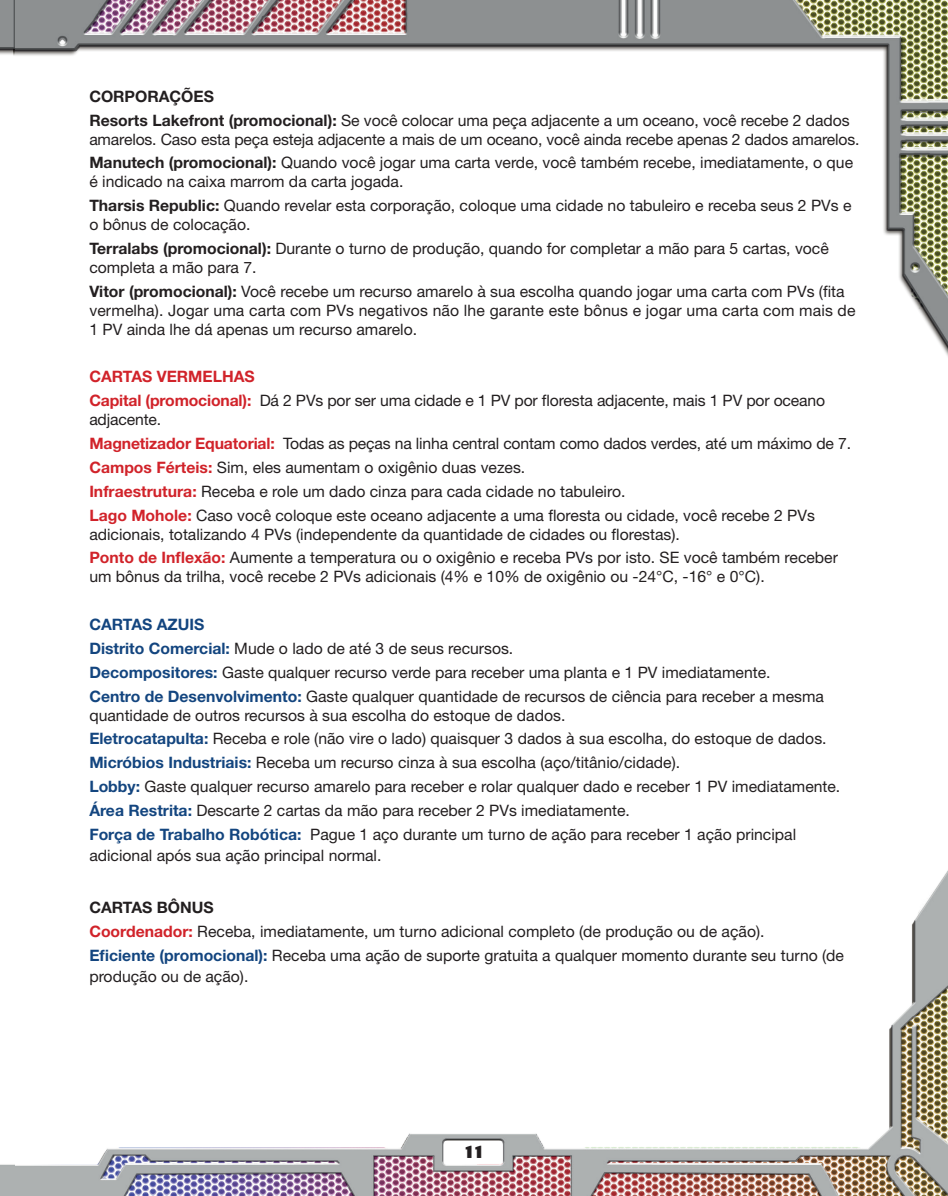
<style>
.page{position:relative;width:948px;height:1196px;background:#fff}
.page>*{position:absolute;margin:0;border:0;box-sizing:border-box;transform-origin:0 0}
.t1{font:700 17.5px "Enter Sansman";color:#231f20}
.t2{font:15.75px/18.9px "Helvetica Neue LT Std";color:#231f20}
.t3{font:700 15.75px "Helvetica Neue LT Std";color:#231f20}
.t4{font:700 15.75px "Helvetica Neue LT Std";color:#d1232a}
.t5{font:700 15.75px "Helvetica Neue LT Std";color:#13457f}
.s1{font-weight:700}
.s2{font-weight:700;color:#d1232a}
.s3{font-weight:700;color:#13457f}
</style>
<div class="page">
<img style="left:15px;top:0;width:932px;height:1196px">
<img style="left:0;top:0;width:15px;height:1196px">
<p class="t3" style="left:89px;top:86px;width:126px">CORPORAÇÕES</p>
<p class="t2" style="left:89px;top:110px;width:771px"><span class="s1">Resorts Lakefront (promocional):</span> Se você colocar uma peça adjacente a um oceano, você recebe 2 dados amarelos. Caso esta peça esteja adjacente a mais de um oceano, você ainda recebe apenas 2 dados amarelos.</p>
<p class="t2" style="left:89px;top:153px;width:765px"><span class="s1">Manutech (promocional):</span> Quando você jogar uma carta verde, você também recebe, imediatamente, o que é indicado na caixa marrom da carta jogada.</p>
<p class="t2" style="left:89px;top:196px;width:763px"><span class="s1">Tharsis Republic:</span> Quando revelar esta corporação, coloque uma cidade no tabuleiro e receba seus 2 PVs e o bônus de colocação.</p>
<p class="t2" style="left:89px;top:239px;width:741px"><span class="s1">Terralabs (promocional):</span> Durante o turno de produção, quando for completar a mão para 5 cartas, você completa a mão para 7.</p>
<p class="t2" style="left:89px;top:281px;width:767px"><span class="s1">Vitor (promocional):</span> Você recebe um recurso amarelo à sua escolha quando jogar uma carta com PVs (fita vermelha). Jogar uma carta com PVs negativos não lhe garante este bônus e jogar uma carta com mais de<br>1 PV ainda lhe dá apenas um recurso amarelo.</p>
<p class="t4" style="left:89px;top:367px;width:167px">CARTAS VERMELHAS</p>
<p class="t2" style="left:89px;top:391px;width:737px"><span class="s2">Capital (promocional):</span> Dá 2 PVs por ser uma cidade e 1 PV por floresta adjacente, mais 1 PV por oceano adjacente.</p>
<p class="t2" style="left:89px;top:434px;width:763px"><span class="s2">Magnetizador Equatorial:</span> Todas as peças na linha central contam como dados verdes, até um máximo de 7.</p>
<p class="t2" style="left:89px;top:457px;width:437px"><span class="s2">Campos Férteis:</span> Sim, eles aumentam o oxigênio duas vezes.</p>
<p class="t2" style="left:89px;top:481px;width:537px"><span class="s2">Infraestrutura:</span> Receba e role um dado cinza para cada cidade no tabuleiro.</p>
<p class="t2" style="left:89px;top:505px;width:727px"><span class="s2">Lago Mohole:</span> Caso você coloque este oceano adjacente a uma floresta ou cidade, você recebe 2 PVs adicionais, totalizando 4 PVs (independente da quantidade de cidades ou florestas).</p>
<p class="t2" style="left:89px;top:548px;width:750px"><span class="s2">Ponto de Inflexão:</span> Aumente a temperatura ou o oxigênio e receba PVs por isto. SE você também receber um bônus da trilha, você recebe 2 PVs adicionais (4% e 10% de oxigênio ou -24°C, -16° e 0°C).</p>
<p class="t5" style="left:89px;top:614px;width:116px">CARTAS AZUIS</p>
<p class="t2" style="left:89px;top:638px;width:425px"><span class="s3">Distrito Comercial:</span> Mude o lado de até 3 de seus recursos.</p>
<p class="t2" style="left:89px;top:662px;width:682px"><span class="s3">Decompositores:</span> Gaste qualquer recurso verde para receber uma planta e 1 PV imediatamente.</p>
<p class="t2" style="left:89px;top:686px;width:736px"><span class="s3">Centro de Desenvolvimento:</span> Gaste qualquer quantidade de recursos de ciência para receber a mesma quantidade de outros recursos à sua escolha do estoque de dados.</p>
<p class="t2" style="left:89px;top:729px;width:738px"><span class="s3">Eletrocatapulta:</span> Receba e role (não vire o lado) quaisquer 3 dados à sua escolha, do estoque de dados.</p>
<p class="t2" style="left:89px;top:753px;width:592px"><span class="s3">Micróbios Industriais:</span> Receba um recurso cinza à sua escolha (aço/titânio/cidade).</p>
<p class="t2" style="left:89px;top:777px;width:752px"><span class="s3">Lobby:</span> Gaste qualquer recurso amarelo para receber e rolar qualquer dado e receber 1 PV imediatamente.</p>
<p class="t2" style="left:89px;top:800px;width:542px"><span class="s3">Área Restrita:</span> Descarte 2 cartas da mão para receber 2 PVs imediatamente.</p>
<p class="t2" style="left:89px;top:823px;width:708px;line-height:21px"><span class="s3">Força de Trabalho Robótica:</span> Pague 1 aço durante um turno de ação para receber 1 ação principal adicional após sua ação principal normal.</p>
<p class="t3" style="left:89px;top:897px;width:126px">CARTAS BÔNUS</p>
<p class="t2" style="left:89px;top:921px;width:676px"><span class="s2">Coordenador:</span> Receba, imediatamente, um turno adicional completo (de produção ou de ação).</p>
<p class="t2" style="left:89px;top:944px;width:756px;line-height:21px"><span class="s3">Eficiente (promocional):</span> Receba uma ação de suporte gratuita a qualquer momento durante seu turno (de produção ou de ação).</p>
<p class="t1" style="left:462px;top:1142px;width:21px">11</p>
</div>
